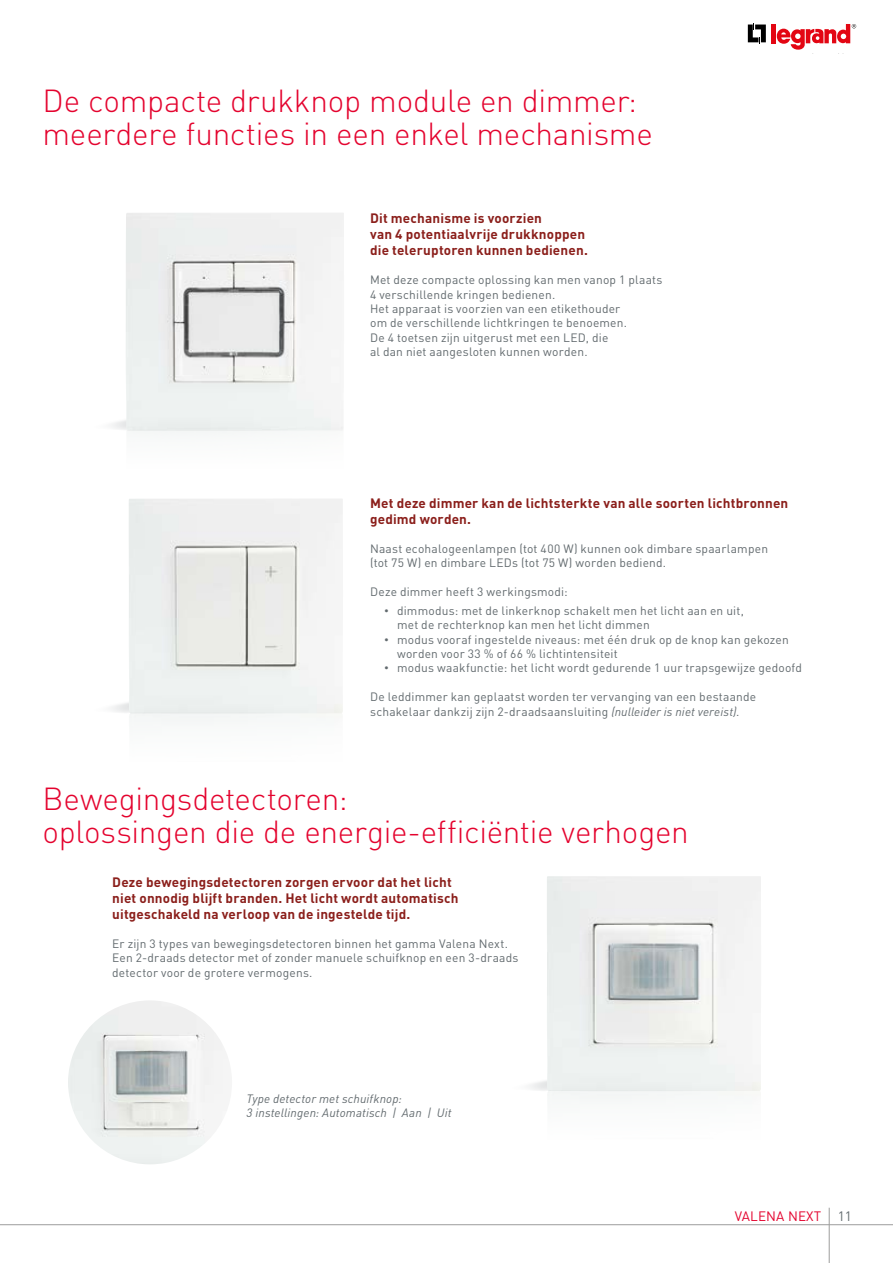
<style>
.page{position:relative;width:893px;height:1263px;background:#fff}
.page>*{position:absolute;margin:0;border:0;box-sizing:border-box;transform-origin:0 0}
.t1{font:300 31.5px/33px "DIN Pro";letter-spacing:-.01em;color:#e4032e}
.t2{font:700 13.5px/16.2px "DIN Pro";letter-spacing:.01em;color:#8b1f1b}
.t3{font:13.5px "DIN Pro";letter-spacing:.01em;color:#e4032e}
.t4{font:12px/14.4px "DIN Pro";letter-spacing:.015em;color:#626a6e}
.t5{font:italic 12px/14.4px "DIN Pro";letter-spacing:.015em;color:#626a6e}
.s1{font-family:"Arial MT Std"}
.s2{font-style:italic}
.s3{color:#626a6e}
</style>
<div class="page">
<hr style="left:0;top:1224px;width:893px;height:1px;background:#9d9d9c">
<hr style="left:829px;top:1208px;width:1px;height:55px;background:#9d9d9c">
<svg style="left:748px;top:23px;width:18px;height:21px"></svg>
<hr style="left:772px;top:24px;width:4px;height:19px;background:#e30613">
<svg style="left:777px;top:24px;width:79px;height:26px"></svg>
<svg style="left:112px;top:420px;width:14px;height:10px"></svg>
<img style="left:126px;top:213px;width:218px;height:220px">
<svg style="left:112px;top:702px;width:17px;height:11px"></svg>
<img style="left:129px;top:499px;width:214px;height:222px">
<svg style="left:530px;top:1081px;width:17px;height:10px"></svg>
<img style="left:547px;top:876px;width:214px;height:223px">
<img style="left:68px;top:1000px;width:164px;height:164px;border-radius:82px">
<h1 class="t1" style="left:43px;top:82px;width:612px">De compacte drukknop module en dimmer: meerdere functies in een enkel mechanisme</h1>
<p class="t2" style="left:370px;top:208px;width:219px">Dit mechanisme is voorzien<br>van 4 potentiaalvrije drukknoppen die teleruptoren kunnen bedienen.</p>
<p class="t4" style="left:370px;top:271px;width:294px">Met deze compacte oplossing kan men vanop 1 plaats 4 verschillende kringen bedienen.<br>Het apparaat is voorzien van een etikethouder<br>om de verschillende lichtkringen te benoemen.<br>De 4 toetsen zijn uitgerust met een LED, die<br>al dan niet aangesloten kunnen worden.</p>
<p class="t2" style="left:370px;top:493px;width:420px">Met deze dimmer kan de lichtsterkte van alle soorten lichtbronnen gedimd worden.</p>
<p class="t4" style="left:370px;top:540px;width:399px">Naast ecohalogeenlampen (tot 400 W) kunnen ook dimbare spaarlampen (tot 75 W) en dimbare LEDs (tot 75 W) worden bediend.</p>
<p class="t4" style="left:370px;top:583px;width:199px">Deze dimmer heeft 3 werkingsmodi:</p>
<p class="t4" style="left:397px;top:602px;width:348px;text-indent:-13px"><span class="s1">•</span> dimmodus: met de linkerknop schakelt men het licht aan en uit, met de rechterknop kan men het licht dimmen</p>
<p class="t4" style="left:397px;top:631px;width:393px;text-indent:-13px"><span class="s1">•</span> modus vooraf ingestelde niveaus: met één druk op de knop kan gekozen worden voor 33 % of 66 % lichtintensiteit</p>
<p class="t4" style="left:384px;top:660px;width:419px"><span class="s1">•</span> modus waakfunctie: het licht wordt gedurende 1 uur trapsgewijze gedoofd</p>
<p class="t4" style="left:370px;top:688px;width:388px">De leddimmer kan geplaatst worden ter vervanging van een bestaande schakelaar dankzij zijn 2-draadsaansluiting <span class="s2">(nulleider is niet vereist)</span>.</p>
<h1 class="t1" style="left:43px;top:779px;width:648px">Bewegingsdetectoren:<br>oplossingen die de energie-efficiëntie verhogen</h1>
<p class="t2" style="left:112px;top:872px;width:348px">Deze bewegingsdetectoren zorgen ervoor dat het licht niet onnodig blijft branden. Het licht wordt automatisch uitgeschakeld na verloop van de ingestelde tijd.</p>
<p class="t4" style="left:112px;top:935px;width:408px">Er zijn 3 types van bewegingsdetectoren binnen het gamma Valena N ext.<br>Een 2-draads detector met of zonder manuele schuifknop en een 3-draads detector voor de grotere vermogens.</p>
<p class="t5" style="left:247px;top:1090px;width:206px">Type detector met schuifknop:<br>3 instellingen: Automatisch | Aan | Uit</p>
<p class="t3" style="left:735px;top:1205px;width:118px">Valena N ext <span class="s3">11</span></p>
</div>
